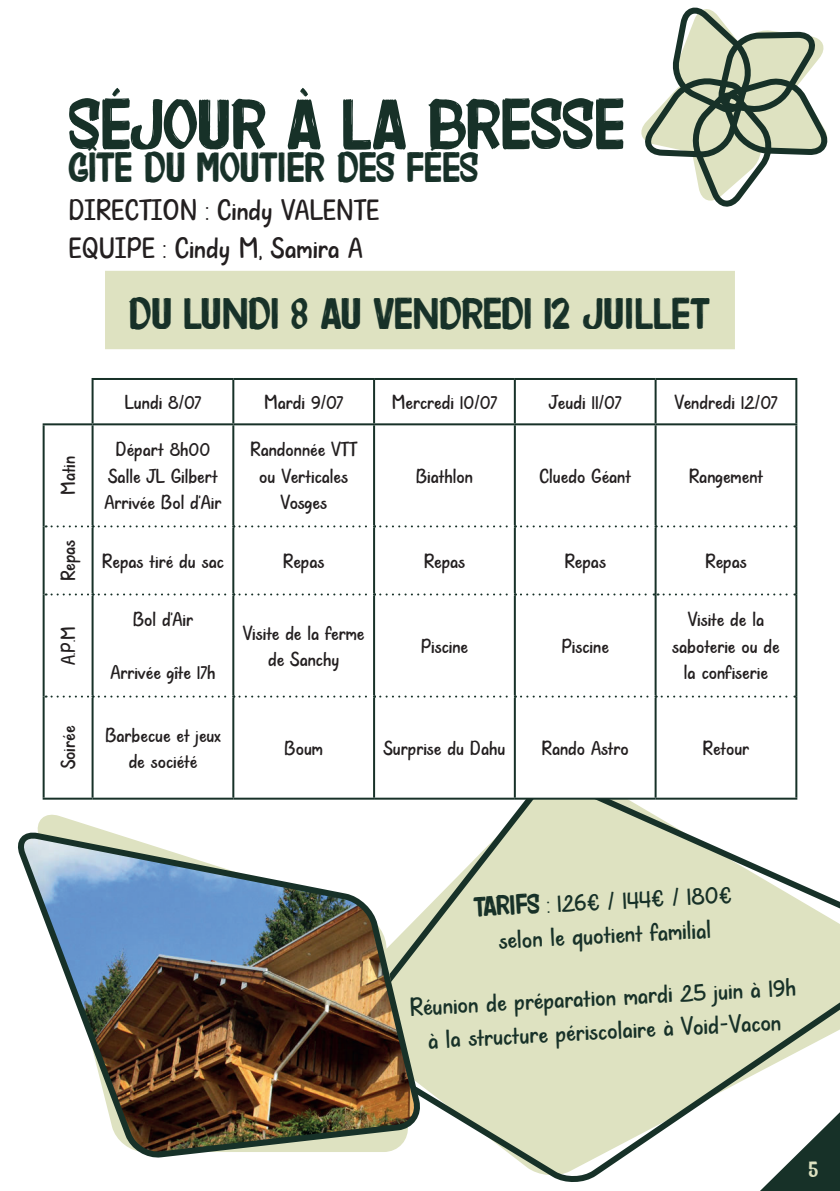
<style>
.page{position:relative;width:840px;height:1191px;background:#fff}
.page>*{position:absolute;margin:0;border:0;box-sizing:border-box;transform-origin:0 0}
.t1{font:72px "Rockers Garage";letter-spacing:.005em;color:#173128}
.t2{font:44px "Rockers Garage";letter-spacing:.015em;color:#173128}
.t3{font:42px "Rockers Garage";letter-spacing:.01em;color:#173128}
.t4{font:32px/38.4px "Tell Me A Joke";color:#231f20}
.t5{font:28px/33.6px "Tell Me A Joke";color:#173128;text-align:center}
.t6{font:22px/26.4px "Tell Me A Joke";color:#231f20;text-align:center}
.t7{font:22px "Rockers Garage";color:#dee2c1}
.s1{font-family:"Rockers Garage"}
</style>
<div class="page">
<svg style="left:760px;top:1189px;width:79px;height:2px"></svg>
<svg style="left:337px;top:771px;width:502px;height:418px"></svg>
<svg style="left:375px;top:697px;width:419px;height:100px"></svg>
<hr style="left:91px;top:380px;width:2px;height:43px;background:#173128">
<hr style="left:91px;top:378px;width:142px;height:2px;background:#173128">
<hr style="left:232px;top:380px;width:2px;height:43px;background:#173128">
<hr style="left:233px;top:378px;width:141px;height:2px;background:#173128">
<hr style="left:374px;top:378px;width:140px;height:2px;background:#173128">
<hr style="left:373px;top:380px;width:2px;height:43px;background:#173128">
<hr style="left:513px;top:380px;width:2px;height:43px;background:#173128">
<hr style="left:514px;top:378px;width:141px;height:2px;background:#173128">
<hr style="left:654px;top:380px;width:2px;height:43px;background:#173128">
<hr style="left:655px;top:378px;width:141px;height:2px;background:#173128">
<hr style="left:794px;top:380px;width:2px;height:43px;background:#173128">
<hr style="left:43px;top:425px;width:2px;height:101px;background:#173128">
<hr style="left:43px;top:423px;width:49px;height:2px;background:#173128">
<hr style="left:91px;top:425px;width:2px;height:100px;background:#173128">
<hr style="left:92px;top:423px;width:141px;height:2px;background:#173128">
<hr style="left:232px;top:425px;width:2px;height:100px;background:#173128">
<hr style="left:233px;top:423px;width:141px;height:2px;background:#173128">
<hr style="left:374px;top:423px;width:140px;height:2px;background:#173128">
<hr style="left:514px;top:423px;width:141px;height:2px;background:#173128">
<hr style="left:655px;top:423px;width:141px;height:2px;background:#173128">
<hr style="left:373px;top:425px;width:2px;height:100px;background:#173128">
<hr style="left:513px;top:425px;width:2px;height:100px;background:#173128">
<hr style="left:654px;top:425px;width:2px;height:100px;background:#173128">
<hr style="left:794px;top:425px;width:2px;height:101px;background:#173128">
<hr style="left:43px;top:526px;width:2px;height:68px;background:#173128">
<hr style="left:43px;top:594px;width:2px;height:102px;background:#173128">
<hr style="left:91px;top:527px;width:2px;height:66px;background:#173128">
<hr style="left:91px;top:595px;width:2px;height:100px;background:#173128">
<svg style="left:46px;top:525px;width:47px;height:2px"></svg>
<svg style="left:46px;top:593px;width:47px;height:2px"></svg>
<hr style="left:232px;top:527px;width:2px;height:66px;background:#173128">
<hr style="left:232px;top:595px;width:2px;height:100px;background:#173128">
<hr style="left:373px;top:527px;width:2px;height:66px;background:#173128">
<hr style="left:513px;top:527px;width:2px;height:66px;background:#173128">
<hr style="left:373px;top:595px;width:2px;height:100px;background:#173128">
<hr style="left:513px;top:595px;width:2px;height:100px;background:#173128">
<svg style="left:99px;top:525px;width:695px;height:2px"></svg>
<svg style="left:99px;top:593px;width:695px;height:2px"></svg>
<hr style="left:654px;top:527px;width:2px;height:67px;background:#173128">
<hr style="left:794px;top:526px;width:2px;height:68px;background:#173128">
<hr style="left:654px;top:594px;width:2px;height:101px;background:#173128">
<hr style="left:794px;top:594px;width:2px;height:102px;background:#173128">
<hr style="left:43px;top:696px;width:2px;height:101px;background:#173128">
<hr style="left:91px;top:697px;width:2px;height:100px;background:#173128">
<svg style="left:46px;top:695px;width:47px;height:2px"></svg>
<hr style="left:92px;top:797px;width:141px;height:2px;background:#173128">
<hr style="left:232px;top:697px;width:2px;height:100px;background:#173128">
<hr style="left:233px;top:797px;width:141px;height:2px;background:#173128">
<hr style="left:373px;top:697px;width:2px;height:100px;background:#173128">
<hr style="left:513px;top:697px;width:2px;height:100px;background:#173128">
<svg style="left:99px;top:695px;width:695px;height:2px"></svg>
<hr style="left:374px;top:797px;width:140px;height:2px;background:#173128">
<hr style="left:514px;top:797px;width:141px;height:2px;background:#173128">
<hr style="left:655px;top:797px;width:141px;height:2px;background:#173128">
<hr style="left:654px;top:697px;width:2px;height:100px;background:#173128">
<hr style="left:794px;top:696px;width:2px;height:101px;background:#173128">
<hr style="left:43px;top:797px;width:49px;height:2px;background:#173128">
<div style="left:105px;top:271px;width:629px;height:78px;background:#dee2c1"></div>
<svg style="left:38px;top:811px;width:368px;height:18px"></svg>
<img style="left:18px;top:829px;width:401px;height:326px">
<svg style="left:641px;top:7px;width:187px;height:200px"></svg>
<h1 class="t1" style="left:68px;top:86px;width:556px">SÉJOUR À LA BRESSE</h1>
<h3 class="t3" style="left:68px;top:145px;width:411px">GÎTE DU MOUTIER DES FÉES</h3>
<h3 class="t4" style="left:68px;top:192px;width:312px">DIRECTION : Cindy VALENTE<br>EQUIPE : Cindy M, Samira A</h3>
<h2 class="t2" style="left:129px;top:291px;width:582px">DU LUNDI 8 AU VENDREDI 12 JUILLET</h2>
<p class="t6" style="left:56px;top:495px;width:41px;rotate:-90deg">Matin</p>
<p class="t6" style="left:56px;top:581px;width:43px;rotate:-90deg">Repas</p>
<p class="t6" style="left:56px;top:664px;width:40px;rotate:-90deg">A.P.M</p>
<p class="t6" style="left:124px;top:389px;width:78px">Lundi 8/07</p>
<p class="t6" style="left:264px;top:389px;width:81px">Mardi 9/07</p>
<p class="t6" style="left:391px;top:389px;width:107px">Mercredi 10/07</p>
<p class="t6" style="left:548px;top:389px;width:74px">Jeudi 11/07</p>
<p class="t6" style="left:674px;top:389px;width:104px">Vendredi 12/07</p>
<p class="t6" style="left:104px;top:437px;width:118px">Départ 8h00<br>Salle JL Gilbert<br>Arrivée Bol d’Air</p>
<p class="t6" style="left:250px;top:437px;width:108px">Randonnée VTT ou Verticales<br>Vosges</p>
<p class="t6" style="left:415px;top:463px;width:59px">Biathlon</p>
<p class="t6" style="left:539px;top:463px;width:93px">Cluedo Géant</p>
<p class="t6" style="left:688px;top:463px;width:76px">Rangement</p>
<p class="t6" style="left:102px;top:548px;width:123px">Repas tiré du sac</p>
<p class="t6" style="left:283px;top:548px;width:43px">Repas</p>
<p class="t6" style="left:423px;top:548px;width:43px">Repas</p>
<p class="t6" style="left:564px;top:548px;width:43px">Repas</p>
<p class="t6" style="left:704px;top:548px;width:43px">Repas</p>
<p class="t6" style="left:133px;top:607px;width:62px">Bol d’Air</p>
<p class="t6" style="left:110px;top:659px;width:107px">Arrivée gîte 17h</p>
<p class="t6" style="left:243px;top:620px;width:123px">Visite de la ferme de Sanchy</p>
<p class="t6" style="left:420px;top:633px;width:49px">Piscine</p>
<p class="t6" style="left:561px;top:633px;width:49px">Piscine</p>
<p class="t6" style="left:671px;top:607px;width:109px">Visite de la saboterie ou de la confiserie</p>
<p class="t6" style="left:56px;top:769px;width:45px;rotate:-90deg">Soirée</p>
<p class="t6" style="left:105px;top:722px;width:117px">Barbecue et jeux de société</p>
<p class="t6" style="left:284px;top:735px;width:40px">Boum</p>
<p class="t6" style="left:383px;top:735px;width:123px">Surprise du Dahu</p>
<p class="t6" style="left:541px;top:735px;width:89px">Rando Astro</p>
<p class="t6" style="left:702px;top:735px;width:48px">Retour</p>
<p class="t5" style="left:472px;top:892px;width:260px;rotate:-3deg"><span class="s1">TARIFS</span> : 126€ / 144€ / 180€ selon le quotient familial</p>
<p class="t5" style="left:408px;top:991px;width:388px;rotate:-3deg">Réunion de préparation mardi 25 juin à 19h à la structure périscolaire à Void-Vacon</p>
<p class="t7" style="left:808px;top:1157px;width:11px">5</p>
</div>
